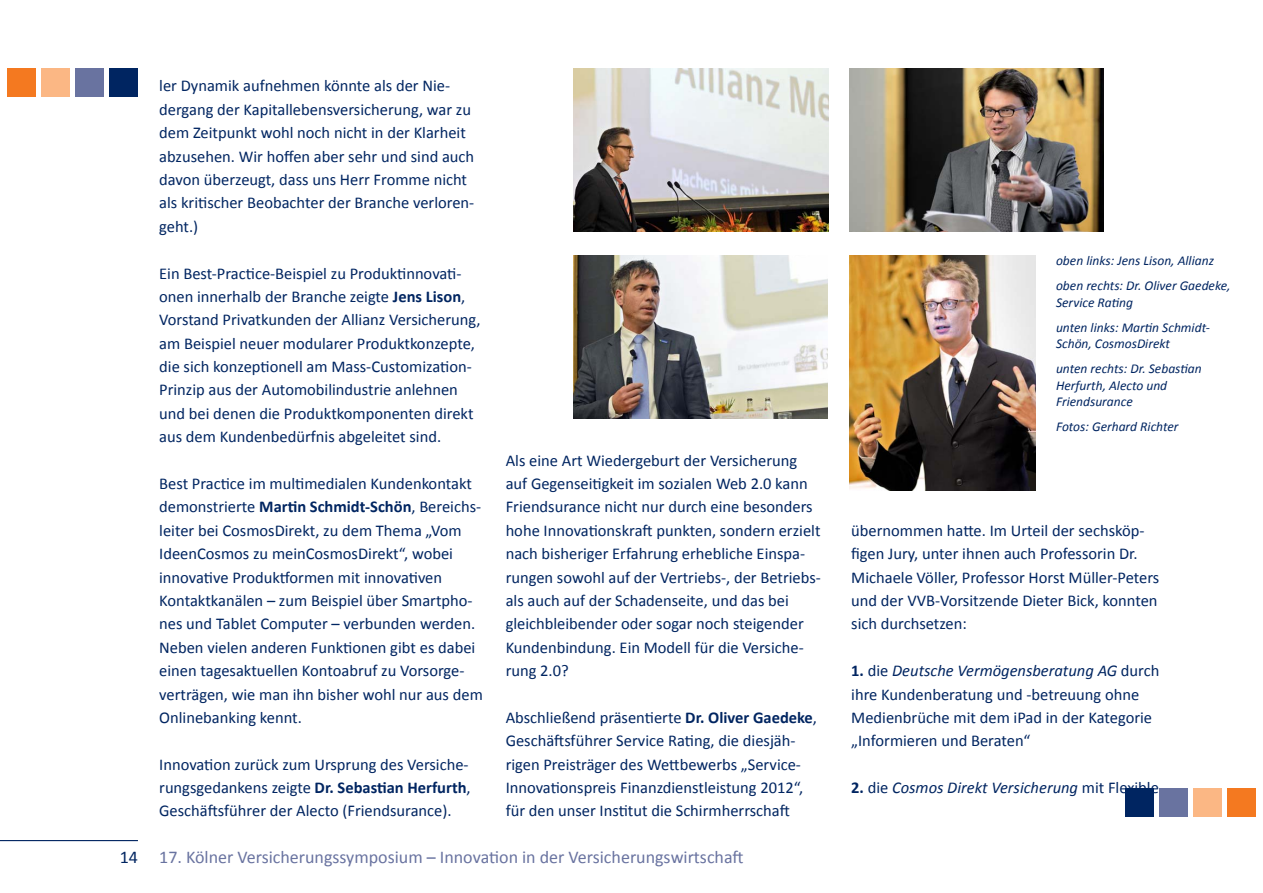
<style>
.page{position:relative;width:1263px;height:893px;background:#fff}
.page>*{position:absolute;margin:0;border:0;box-sizing:border-box;transform-origin:0 0}
.t1{font:18px "Calibri";color:#6973a0}
.t2{font:18px "Calibri";color:#002561}
.t3{font:16.5px/23.4px "Calibri";color:#002561}
.t4{font:italic 16.5px "Calibri";color:#002561}
.t5{font:italic 13.5px/25px "Calibri";color:#002561}
.s1{font-weight:700}
.s2{font-style:italic}
.s3{font-weight:700;font-style:normal}
.s4{font-style:normal}
</style>
<div class="page">
<hr style="left:0;top:840px;width:138px;height:1px;background:#002561">
<div style="left:1227px;top:788px;width:28px;height:28px;background:#f47920"></div>
<div style="left:1125px;top:788px;width:29px;height:28px;background:#002561"></div>
<div style="left:1193px;top:788px;width:28px;height:28px;background:#fbb784"></div>
<div style="left:1159px;top:788px;width:29px;height:28px;background:#6973a0"></div>
<div style="left:7px;top:68px;width:29px;height:29px;background:#f47920"></div>
<div style="left:109px;top:68px;width:29px;height:29px;background:#002561"></div>
<div style="left:41px;top:68px;width:29px;height:29px;background:#fbb784"></div>
<div style="left:75px;top:68px;width:29px;height:29px;background:#6973a0"></div>
<img style="left:573px;top:255px;width:255px;height:164px">
<img style="left:850px;top:68px;width:254px;height:164px">
<img style="left:850px;top:255px;width:185px;height:235px">
<img style="left:573px;top:68px;width:255px;height:164px">
<p class="t2" style="left:120px;top:846px;width:20px">14</p>
<p class="t3" style="left:159px;top:74px;width:317px">ler Dynamik aufnehmen könnte als der Nie&shy;dergang der Kapitallebensversicherung, war zu dem Zeitpunkt wohl noch nicht in der Klarheit abzusehen. Wir hoffen aber sehr und sind auch davon überzeugt, dass uns Herr Fromme nicht als kritischer Beobachter der Branche verloren&shy;geht.)</p>
<p class="t3" style="left:159px;top:261px;width:323px">Ein Best-Practice-Beispiel zu Produktinnovati&shy;onen innerhalb der Branche zeigte <span class="s1">Jens Lison</span>, Vorstand Privatkunden der Allianz Versicherung, am Beispiel neuer modularer Produktkonzepte, die sich konzeptionell am Mass-Customization-Prinzip aus der Automobilindustrie anlehnen und bei denen die Produktkomponenten direkt aus dem Kundenbedürfnis abgeleitet sind.</p>
<p class="t3" style="left:159px;top:472px;width:325px">Best Practice im multimedialen Kundenkontakt demonstrierte <span class="s1">Martin Schmidt-Schön</span>, Bereichs&shy;leiter bei CosmosDirekt, zu dem Thema „Vom IdeenCosmos zu meinCosmosDirekt“, wobei innovative Produktformen mit innovativen Kontaktkanälen – zum Beispiel über Smartpho&shy;nes und Tablet Computer – verbunden werden.<br>Neben vielen anderen Funktionen gibt es dabei einen tagesaktuellen Kontoabruf zu Vorsorge&shy;verträgen, wie man ihn bisher wohl nur aus dem Onlinebanking kennt.</p>
<p class="t3" style="left:159px;top:752px;width:313px">Innovation zurück zum Ursprung des Versiche&shy;rungsgedankens zeigte <span class="s1">Dr. Sebastian Herfurth</span>,<br>Geschäftsführer der Alecto (Friendsurance).</p>
<p class="t3" style="left:506px;top:448px;width:317px">Als eine Art Wiedergeburt der Versicherung auf Gegenseitigkeit im sozialen Web 2.0 kann Friendsurance nicht nur durch eine besonders hohe Innovationskraft punkten, sondern erzielt nach bisheriger Erfahrung erhebliche Einspa&shy;rungen sowohl auf der Vertriebs-, der Betriebs&shy;als auch auf der Schadenseite, und das bei gleichbleibender oder sogar noch steigender Kundenbindung. Ein Modell für die Versiche&shy;rung 2.0?</p>
<p class="t3" style="left:506px;top:706px;width:313px">Abschließend präsentierte <span class="s1">Dr. Oliver Gaedeke</span>, Geschäftsführer Service Rating, die diesjäh&shy;rigen Preisträger des Wettbewerbs „Service-Innovationspreis Finanzdienstleistung 2012“, für den unser Institut die Schirmherrschaft</p>
<p class="t1" style="left:159px;top:846px;width:586px">17. Kölner Versicherungssymposium – Innovation in der Versicherungswirtschaft</p>
<p class="t5" style="left:1056px;top:248px;width:176px">oben links: Jens Lison, Allianz oben rechts: Dr. Oliver Gaedeke,</p>
<p class="t5" style="left:1056px;top:290px;width:155px">Service Rating<br>unten links: Martin Schmidt-</p>
<p class="t5" style="left:1056px;top:331px;width:147px">Schön, CosmosDirekt unten rechts: Dr. Sebastian</p>
<p class="t5" style="left:1056px;top:377px;width:113px;line-height:16.5px">Herfurth, Alecto und<br>Friendsurance</p>
<p class="t5" style="left:1056px;top:414px;width:124px">Fotos: Gerhard Richter</p>
<p class="t3" style="left:851px;top:518px;width:310px">übernommen hatte. Im Urteil der sechsköp&shy;figen Jury, unter ihnen auch Professorin Dr.<br>Michaele Völler, Professor Horst Müller-Peters und der VVB-Vorsitzende Dieter Bick, konnten sich durchsetzen:</p>
<p class="t3" style="left:851px;top:659px;width:310px"><span class="s1">1.</span> die <span class="s2">Deutsche Vermögensberatung AG</span> durch ihre Kundenberatung und -betreuung ohne Medienbrüche mit dem iPad in der Kategorie „Informieren und Beraten“</p>
<p class="t4" style="left:851px;top:777px;width:309px"><span class="s3">2.</span> <span class="s4">die</span> Cosmos Direkt Versicherung <span class="s4">mit Flexible</span></p>
</div>
